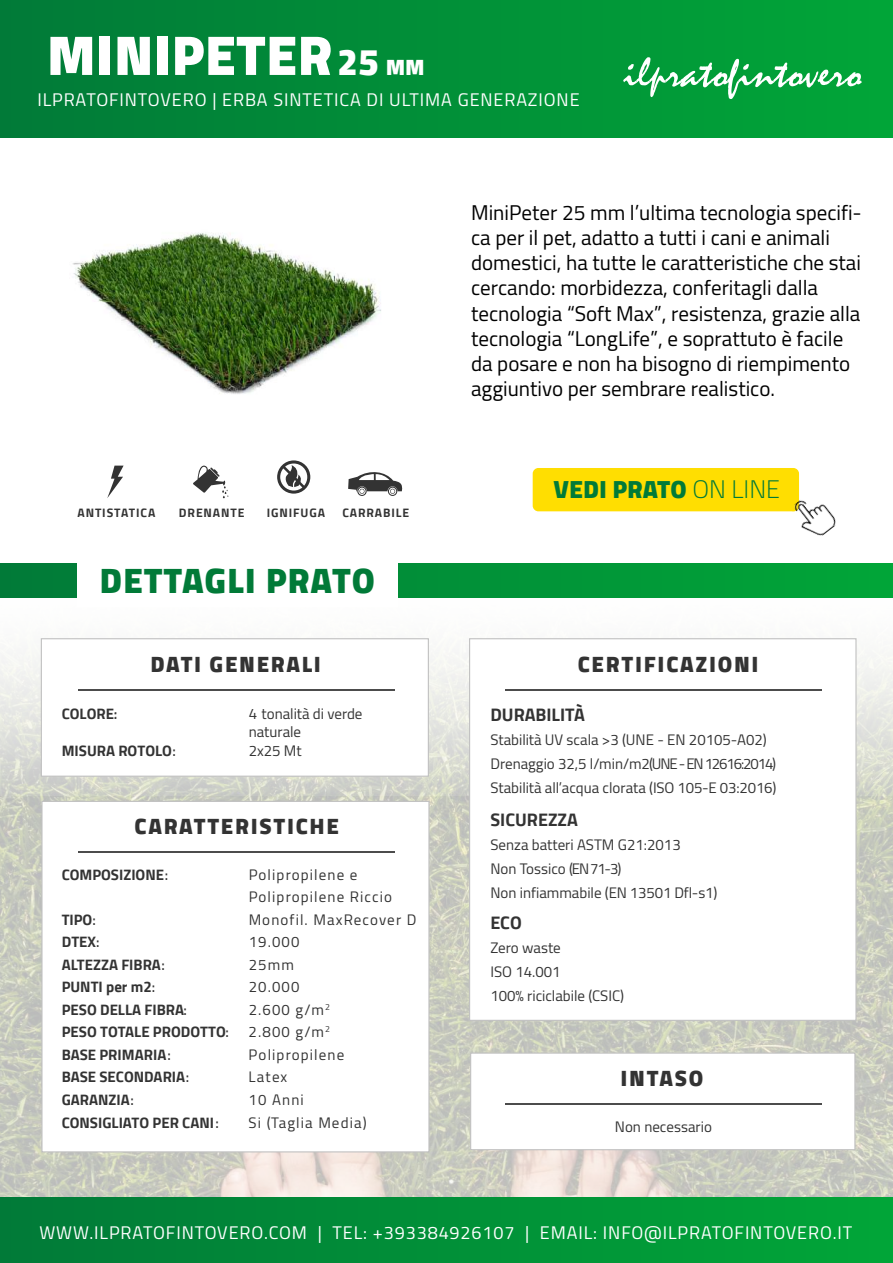
<style>
.page{position:relative;width:893px;height:1263px;background:#fff}
.page>*{position:absolute;margin:0;border:0;box-sizing:border-box;transform-origin:0 0}
.t1{font:900 56.7px "Cairo";color:#fff}
.t2{font:900 37.5px "Cairo";color:#fff}
.t3{font:900 35.85px "Cairo";letter-spacing:.025em;color:#017a38}
.t4{font:900 25.2px "Cairo";color:#017a38}
.t5{font:900 22.5px "Cairo";letter-spacing:.075em;color:#333}
.t6{font:900 22.5px "Cairo";color:#fff}
.t7{font:21px/25.2px "Cairo";color:#000}
.t8{font:18px "Cairo";letter-spacing:.05em;color:#fff}
.t9{font:700 18px "Cairo";color:#333}
.t10{font:15px/24px "Cairo";color:#333}
.t11{font:700 15px/22.5px "Cairo";color:#333}
.t12{font:15px/22.5px "Cairo";letter-spacing:.075em;color:#333}
.t13{font:700 12.15px "Cairo";letter-spacing:.075em;color:#333}
.s1{font-weight:600}
.s2{font-weight:300}
</style>
<div class="page">
<img style="left:0;top:795px;width:893px;height:403px">
<svg style="left:0;top:597px;width:893px;height:198px"></svg>
<div style="left:0;top:1198px;width:893px;height:65px;background:linear-gradient(to right,#017a38,#01a638)"></div>
<svg style="left:107px;top:466px;width:17px;height:32px"></svg>
<svg style="left:348px;top:472px;width:55px;height:24px"></svg>
<svg style="left:277px;top:460px;width:33px;height:34px"></svg>
<svg style="left:193px;top:465px;width:35px;height:33px"></svg>
<div style="left:533px;top:468px;width:267px;height:44px;background:#ffde01"></div>
<img style="left:784px;top:487px;width:52px;height:49px">
<div style="left:0;top:0;width:893px;height:138px;background:linear-gradient(to right,#017a38,#01a638)"></div>
<svg style="left:623px;top:57px;width:239px;height:42px"></svg>
<svg style="left:0;top:564px;width:893px;height:33px"></svg>
<div style="left:77px;top:555px;width:321px;height:52px;background:#fff"></div>
<div style="left:41px;top:638px;width:388px;height:139px;background:#fff;border:1px solid #c1c1c1"></div>
<hr style="left:78px;top:689px;width:316px;height:1px;background:#4c4c4c">
<div style="left:41px;top:801px;width:389px;height:351px;background:#fff;border:1px solid #c1c1c1"></div>
<hr style="left:78px;top:851px;width:316px;height:1px;background:#4c4c4c">
<div style="left:469px;top:638px;width:387px;height:383px;background:#fff;border:1px solid #c1c1c1"></div>
<hr style="left:505px;top:689px;width:316px;height:1px;background:#4c4c4c">
<div style="left:470px;top:1052px;width:385px;height:98px;background:#fff;border:1px solid #c1c1c1"></div>
<hr style="left:505px;top:1103px;width:316px;height:1px;background:#4c4c4c">
<img style="left:72px;top:232px;width:309px;height:162px">
<h1 class="t1" style="left:47px;top:22px;width:287px">MINIPETER</h1>
<h2 class="t2" style="left:337px;top:40px;width:43px">25</h2>
<p class="t6" style="left:386px;top:54px;width:41px">MM</p>
<p class="t8" style="left:37px;top:85px;width:544px">ILPRATOFINTOVERO | ERBA SINTETICA DI ULTIMA GENERAZIONE</p>
<p class="t7" style="left:471px;top:200px;width:392px">MiniPeter 25 mm l’ultima tecnologia specifi&shy;ca per il pet, adatto a tutti i cani e animali domestici, ha tutte le caratteristiche che stai cercando: morbidezza, conferitagli dalla tecnologia “Soft Max”, resistenza, grazie alla tecnologia “LongLife”, e soprattuto è facile da posare e non ha bisogno di riempimento aggiuntivo per sembrare realistico.</p>
<p class="t13" style="left:77px;top:505px;width:79px">ANTISTATICA</p>
<p class="t13" style="left:179px;top:505px;width:67px">DRENANTE</p>
<p class="t13" style="left:267px;top:505px;width:60px">IGNIFUGA</p>
<p class="t13" style="left:342px;top:505px;width:68px">CARRABILE</p>
<h3 class="t3" style="left:100px;top:560px;width:277px">DETTAGLI PRATO</h3>
<p class="t5" style="left:150px;top:651px;width:172px">DATI GENERALI</p>
<p class="t11" style="left:62px;top:702px;width:57px">COLORE<span class="s1">:</span></p>
<p class="t11" style="left:62px;top:740px;width:116px">MISURA ROTOLO<span class="s1">:</span></p>
<p class="t10" style="left:249px;top:704px;width:115px;line-height:18px">4 tonalità di verde naturale</p>
<p class="t10" style="left:249px;top:739px;width:55px">2x25 Mt</p>
<p class="t5" style="left:135px;top:813px;width:206px">CARATTERISTICHE</p>
<p class="t11" style="left:62px;top:863px;width:108px">COMPOSIZIONE<span class="s1">:</span></p>
<p class="t11" style="left:62px;top:908px;width:169px">TIPO<span class="s1">:<br></span>DTEX<span class="s1">:<br></span>ALTEZZA FIBRA<span class="s1">:<br></span>PUNTI per m2<span class="s1">:<br></span>PESO DELLA FIBRA<span class="s1">:<br></span>PESO TOTALE PRODOTTO<span class="s1">:<br></span>BASE PRIMARIA<span class="s1">:<br></span>BASE SECONDARIA<span class="s1">:<br></span>GARANZIA<span class="s1">:<br></span>CONSIGLIATO PER CANI<span class="s1">:</span></p>
<p class="t12" style="left:249px;top:863px;width:169px">Polipropilene e<br>Polipropilene Riccio<br>Monofil. MaxRecover D<br>19.000<br>25mm<br>20.000<br>2.600 g/m<sup>2<br></sup>2.800 g/m<sup>2<br></sup>Polipropilene<br>Latex<br>10 Anni<br>Si (Taglia Media)</p>
<p class="t4" style="left:554px;top:475px;width:228px">VEDI PRATO <span class="s2">ON LINE</span></p>
<p class="t5" style="left:578px;top:651px;width:182px">CERTIFICAZIONI</p>
<p class="t9" style="left:490px;top:704px;width:96px">DURABILITÀ</p>
<p class="t10" style="left:490px;top:727px;width:288px">Stabilità UV scala &gt;3 (UNE - EN 20105-A02)<br>Drenaggio 32,5 l/min/m2 (UNE - EN12616:2014)<br>Stabilità all’acqua clorata (ISO 105-E 03:2016)</p>
<p class="t9" style="left:490px;top:810px;width:89px">SICUREZZA</p>
<p class="t10" style="left:490px;top:833px;width:228px">Senza batteri ASTM G21:2013<br>Non Tossico (EN71-3)<br>Non infiammabile (EN 13501 Dfl-s1)</p>
<p class="t9" style="left:490px;top:912px;width:33px">ECO</p>
<p class="t10" style="left:490px;top:936px;width:135px">Zero waste<br>ISO 14.001<br>100% riciclabile (CSIC)</p>
<p class="t5" style="left:620px;top:1065px;width:84px">INTASO</p>
<p class="t10" style="left:615px;top:1115px;width:99px">Non necessario</p>
<p class="t8" style="left:39px;top:1217px;width:814px">WWW.ILPRATOFINTOVERO.COM | TEL: +393384926107 | EMAIL: INFO@ILPRATOFINTOVERO.IT</p>
</div>
